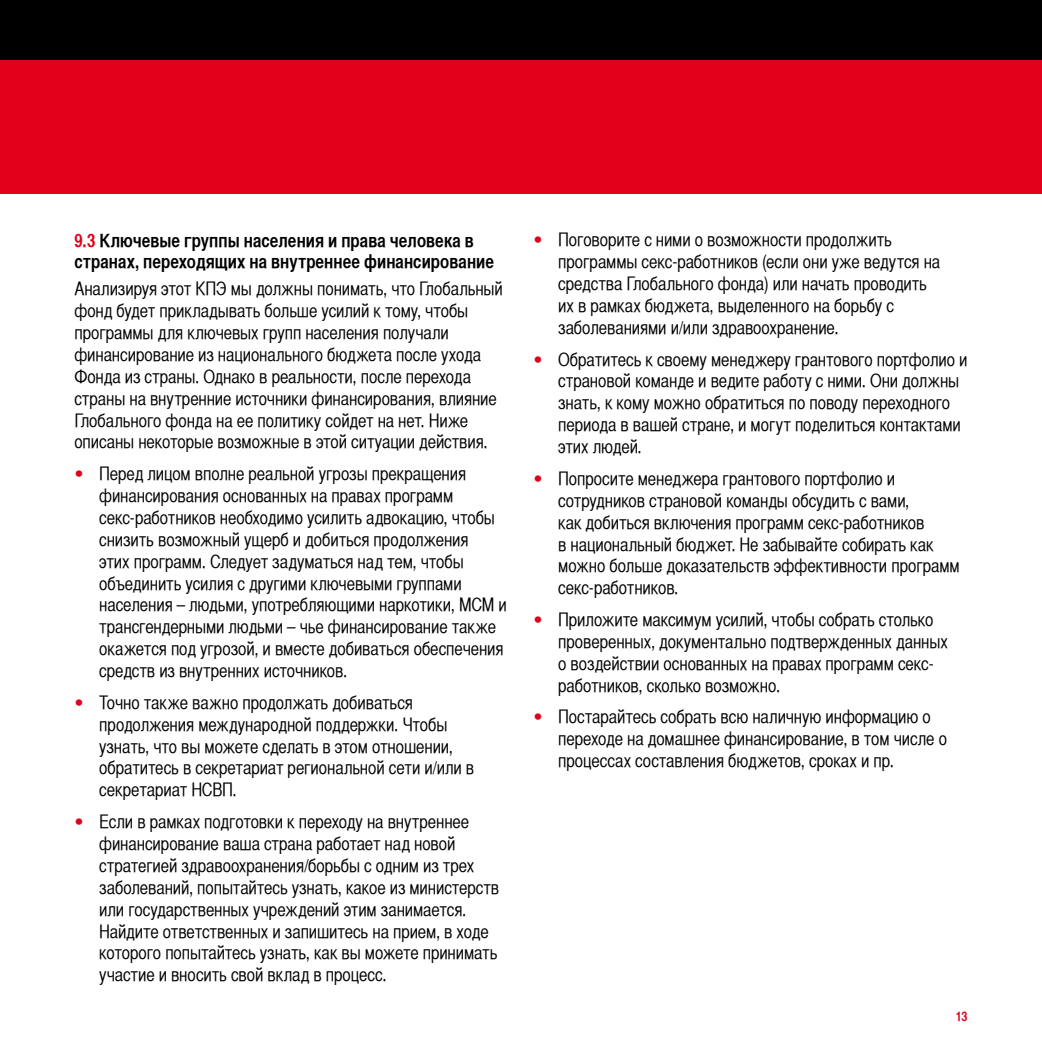
<style>
.page{position:relative;width:1042px;height:1042px;background:#fff}
.page>*{position:absolute;margin:0;border:0;box-sizing:border-box;transform-origin:0 0}
.t1{font:18.38px/21.9px "Helvetica CY";letter-spacing:-.005em;color:#000}
.t2{font:700 18.38px/21.9px "Helvetica CY";color:#000}
.t3{font:700 13.12px "Helvetica CY";color:#e2001a}
.s1{color:#e2001a}
.s2{font-family:"Caecilia LT";color:#e2001a}
</style>
<div class="page">
<div style="left:0;top:0;width:1042px;height:121px;background:#000"></div>
<div style="left:0;top:60px;width:1042px;height:133px;background:#e2001a"></div>
<p class="t2" style="left:74px;top:229px;width:421px"><span class="s1">9.3</span> Ключевые группы населения и права человека в странах, переходящих на внутреннее финансирование</p>
<p class="t1" style="left:74px;top:278px;width:430px">Анализируя этот КПЭ мы должны понимать, что Глобальный фонд будет прикладывать больше усилий к тому, чтобы программы для ключевых групп населения получали финансирование из национального бюджета после ухода Фонда из страны. Однако в реальности, после перехода страны на внутренние источники финансирования, влияние Глобального фонда на ее политику сойдет на нет. Ниже описаны некоторые возможные в этой ситуации действия.</p>
<p class="t1" style="left:99px;top:463px;width:409px;text-indent:-25px"><span class="s2">•</span> Перед лицом вполне реальной угрозы прекращения финансирования основанных на правах программ секс-работников необходимо усилить адвокацию, чтобы снизить возможный ущерб и добиться продолжения<br>этих программ. Следует задуматься над тем, чтобы объединить усилия с другими ключевыми группами населения – людьми, употребляющими наркотики, МСМ и трансгендерными людьми – чье финансирование также окажется под угрозой, и вместе добиваться обеспечения средств из внутренних источников.</p>
<p class="t1" style="left:99px;top:691px;width:376px;text-indent:-25px"><span class="s2">•</span> Точно также важно продолжать добиваться продолжения международной поддержки. Чтобы узнать, что вы можете сделать в этом отношении, обратитесь в секретариат региональной сети и/или в секретариат НСВП.</p>
<p class="t1" style="left:99px;top:811px;width:401px;text-indent:-25px"><span class="s2">•</span> Если в рамках подготовки к переходу на внутреннее финансирование ваша страна работает над новой стратегией здравоохранения/борьбы с одним из трех заболеваний, попытайтесь узнать, какое из министерств или государственных учреждений этим занимается.<br>Найдите ответственных и запишитесь на прием, в ходе которого попытайтесь узнать, как вы можете принимать участие и вносить свой вклад в процесс.</p>
<p class="t1" style="left:558px;top:229px;width:384px;text-indent:-25px"><span class="s2">•</span> Поговорите с ними о возможности продолжить программы секс-работников (если они уже ведутся на средства Глобального фонда) или начать проводить их в рамках бюджета, выделенного на борьбу с заболеваниями и/или здравоохранение.</p>
<p class="t1" style="left:558px;top:348px;width:411px;text-indent:-25px"><span class="s2">•</span> Обратитесь к своему менеджеру грантового портфолио и страновой команде и ведите работу с ними. Они должны знать, к кому можно обратиться по поводу переходного периода в вашей стране, и могут поделиться контактами этих людей.</p>
<p class="t1" style="left:558px;top:467px;width:403px;text-indent:-25px"><span class="s2">•</span> Попросите менеджера грантового портфолио и сотрудников страновой команды обсудить с вами,<br>как добиться включения программ секс-работников<br>в национальный бюджет. Не забывайте собирать как можно больше доказательств эффективности программ секс-работников.</p>
<p class="t1" style="left:558px;top:609px;width:391px;text-indent:-25px"><span class="s2">•</span> Приложите максимум усилий, чтобы собрать столько проверенных, документально подтвержденных данных о воздействии основанных на правах программ секс&shy;работников, сколько возможно.</p>
<p class="t1" style="left:558px;top:706px;width:390px;text-indent:-25px"><span class="s2">•</span> Постарайтесь собрать всю наличную информацию о переходе на домашнее финансирование, в том числе о процессах составления бюджетов, сроках и пр.</p>
<p class="t3" style="left:956px;top:1008px;width:13px">13</p>
</div>
